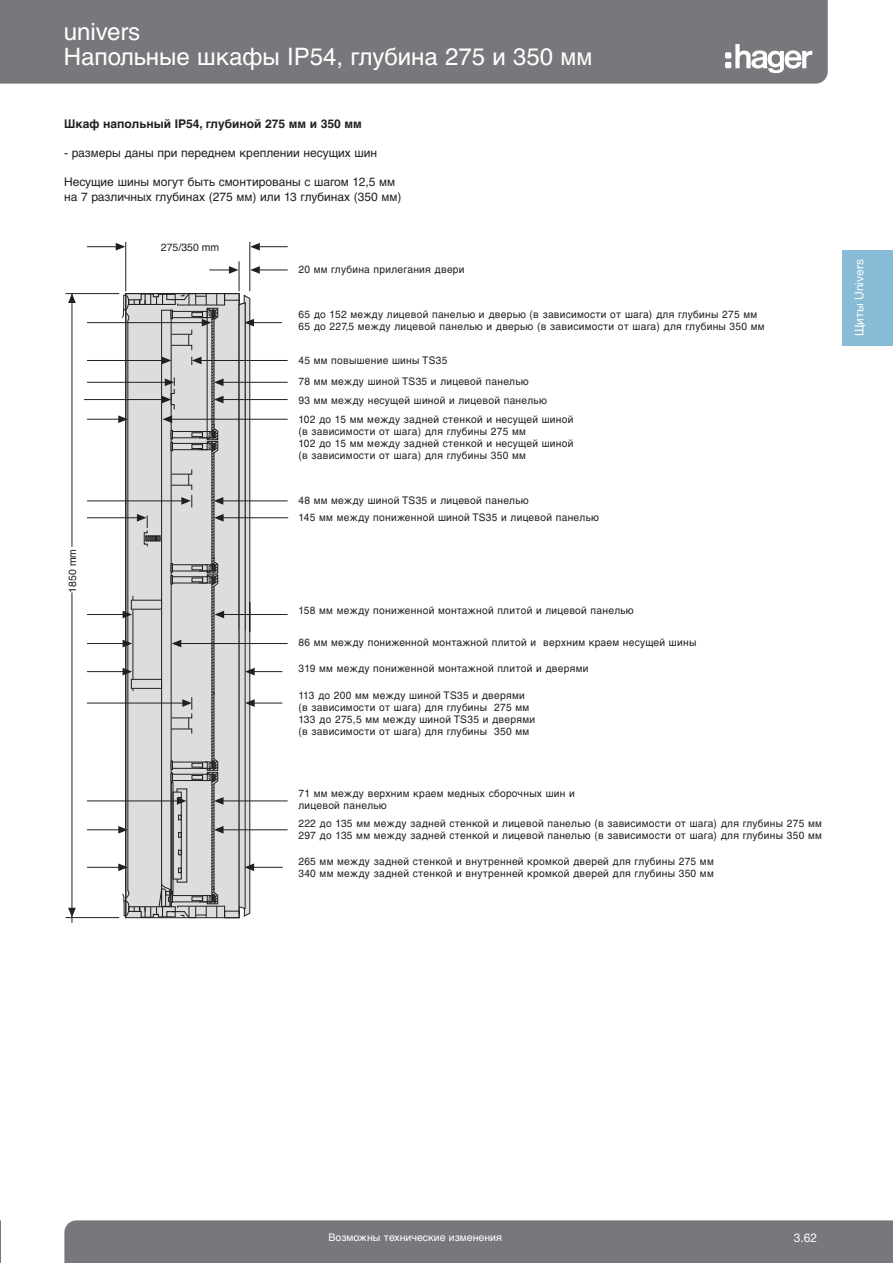
<style>
.page{position:relative;width:893px;height:1263px;background:#fff}
.page>*{position:absolute;margin:0;border:0;box-sizing:border-box;transform-origin:0 0}
.t1{font:24px/25.5px "Helvetica Cyr Upright";color:#fff}
.t2{font:12px/14.7px "Helvetica Cyr Upright";color:#231f20}
.t3{font:700 12px "Helvetica Cyr";color:#231f20}
.t4{font:12px "Helvetica Neue LT";color:#fff}
.t5{font:10.5px/12px "Helvetica Cyr Upright";letter-spacing:.03em;color:#231f20}
.t6{font:10.5px "Helvetica Cyr Upright";color:#fff}
.t7{font:10.5px "Helvetica";color:#231f20}
.s1{font-family:"Helvetica Cyr Upright"}
</style>
<div class="page">
<div style="left:64px;top:1220px;width:829px;height:43px;background:#77787b"></div>
<div style="left:0;top:0;width:828px;height:84px;background:#77787b"></div>
<svg style="left:725px;top:44px;width:87px;height:30px"></svg>
<svg style="left:0;top:1220px;width:1px;height:43px"></svg>
<div style="left:842px;top:250px;width:51px;height:95px;background:#88bbd5"></div>
<div style="left:126px;top:294px;width:113px;height:624px;background:#dcddde"></div>
<div style="left:224px;top:293px;width:15px;height:8px;border:1px solid #231f20"></div>
<div style="left:224px;top:911px;width:16px;height:7px;border:1px solid #231f20"></div>
<hr style="left:201px;top:360px;width:87px;height:1px;background:#231f20">
<hr style="left:223px;top:382px;width:65px;height:1px;background:#231f20">
<hr style="left:171px;top:419px;width:117px;height:1px;background:#231f20">
<hr style="left:223px;top:501px;width:65px;height:1px;background:#231f20">
<hr style="left:223px;top:517px;width:65px;height:1px;background:#231f20">
<hr style="left:223px;top:614px;width:65px;height:1px;background:#231f20">
<hr style="left:181px;top:643px;width:107px;height:1px;background:#231f20">
<hr style="left:223px;top:801px;width:65px;height:1px;background:#231f20">
<hr style="left:223px;top:829px;width:65px;height:1px;background:#231f20">
<hr style="left:253px;top:867px;width:30px;height:1px;background:#231f20">
<svg style="left:238px;top:294px;width:44px;height:623px"></svg>
<hr style="left:87px;top:867px;width:32px;height:1px;background:#231f20">
<hr style="left:87px;top:829px;width:32px;height:1px;background:#231f20">
<hr style="left:87px;top:801px;width:90px;height:1px;background:#231f20">
<hr style="left:87px;top:703px;width:96px;height:1px;background:#231f20">
<hr style="left:87px;top:671px;width:36px;height:1px;background:#231f20">
<hr style="left:87px;top:643px;width:36px;height:1px;background:#231f20">
<hr style="left:87px;top:614px;width:36px;height:1px;background:#231f20">
<hr style="left:87px;top:517px;width:51px;height:1px;background:#231f20">
<hr style="left:87px;top:501px;width:95px;height:1px;background:#231f20">
<hr style="left:87px;top:419px;width:32px;height:1px;background:#231f20">
<hr style="left:65px;top:293px;width:54px;height:1px;background:#231f20">
<svg style="left:68px;top:293px;width:8px;height:10px"></svg>
<svg style="left:68px;top:908px;width:8px;height:9px"></svg>
<hr style="left:87px;top:382px;width:78px;height:1px;background:#231f20">
<hr style="left:87px;top:360px;width:75px;height:1px;background:#231f20">
<hr style="left:87px;top:322px;width:115px;height:1px;background:#231f20">
<hr style="left:249px;top:242px;width:1px;height:49px;background:#231f20">
<hr style="left:239px;top:261px;width:1px;height:30px;background:#231f20">
<hr style="left:125px;top:242px;width:1px;height:49px;background:#231f20">
<svg style="left:250px;top:243px;width:38px;height:8px"></svg>
<svg style="left:87px;top:243px;width:38px;height:8px"></svg>
<svg style="left:209px;top:266px;width:29px;height:8px"></svg>
<svg style="left:250px;top:266px;width:38px;height:8px"></svg>
<hr style="left:84px;top:399px;width:78px;height:1px;background:#231f20">
<hr style="left:223px;top:399px;width:65px;height:1px;background:#231f20">
<svg style="left:118px;top:293px;width:107px;height:626px"></svg>
<hr style="left:65px;top:917px;width:54px;height:1px;background:#231f20">
<hr style="left:72px;top:294px;width:1px;height:253px;background:#231f20">
<hr style="left:72px;top:592px;width:1px;height:331px;background:#231f20">
<h1 class="t1" style="left:64px;top:21px;width:530px">univers<br>Напольные шкафы IP54, глубина 275 и 350 мм</h1>
<p class="t3" style="left:64px;top:119px;width:299px">Шкаф напольный IP54, глубиной 275 мм и 350 мм</p>
<p class="t2" style="left:64px;top:147px;width:315px">- размеры даны при переднем креплении несущих шин</p>
<p class="t2" style="left:64px;top:176px;width:339px">Несущие шины могут быть смонтированы с шагом 12,5 мм на 7 различных глубинах (275 мм) или 13 глубинах (350 мм)</p>
<p class="t7" style="left:161px;top:243px;width:60px">275/350 mm</p>
<p class="t7" style="left:68px;top:593px;width:45px;rotate:-90deg">1850 mm</p>
<p class="t5" style="left:298px;top:264px;width:168px">20 мм глубина прилегания двери</p>
<p class="t5" style="left:298px;top:309px;width:468px">65 до 152 между лицевой панелью и дверью (в зависимости от шага) для глубины 275 мм<br>65 до 227,5 между лицевой панелью и дверью (в зависимости от шага) для глубины 350 мм</p>
<p class="t5" style="left:298px;top:351px;width:232px;line-height:21px">45 мм повышение шины TS35<br>78 мм между шиной TS35 и лицевой панелью</p>
<p class="t5" style="left:298px;top:391px;width:277px;line-height:19.5px">93 мм между несущей шиной и лицевой панелью<br>102 до 15 мм между задней стенкой и несущей шиной</p>
<p class="t5" style="left:298px;top:427px;width:277px">(в зависимости от шага) для глубины 275 мм<br>102 до 15 мм между задней стенкой и несущей шиной (в зависимости от шага) для глубины 350 мм</p>
<p class="t5" style="left:298px;top:493px;width:302px;line-height:16.5px">48 мм между шиной TS35 и лицевой панелью<br>145 мм между пониженной шиной TS35 и лицевой панелью</p>
<p class="t5" style="left:298px;top:606px;width:337px">158 мм между пониженной монтажной плитой и лицевой панелью</p>
<p class="t5" style="left:298px;top:638px;width:399px">86 мм между пониженной монтажной плитой и верхним краем несущей шины</p>
<p class="t5" style="left:298px;top:664px;width:291px">319 мм между пониженной монтажной плитой и дверями</p>
<p class="t5" style="left:298px;top:690px;width:238px">113 до 200 мм между шиной TS35 и дверями (в зависимости от шага) для глубины 275 мм 133 до 275,5 мм между шиной TS35 и дверями (в зависимости от шага) для глубины 350 мм</p>
<p class="t5" style="left:298px;top:788px;width:278px">71 мм между верхним краем медных сборочных шин и лицевой панелью</p>
<p class="t5" style="left:298px;top:818px;width:525px">222 до 135 мм между задней стенкой и лицевой панелью (в зависимости от шага) для глубины 275 мм<br>297 до 135 мм между задней стенкой и лицевой панелью (в зависимости от шага) для глубины 350 мм</p>
<p class="t5" style="left:298px;top:856px;width:417px">265 мм между задней стенкой и внутренней кромкой дверей для глубины 275 мм<br>340 мм между задней стенкой и внутренней кромкой дверей для глубины 350 мм</p>
<p class="t4" style="left:855px;top:336px;width:78px;rotate:-90deg"><span class="s1">Щиты</span> Univers</p>
<p class="t6" style="left:328px;top:1233px;width:175px">Возможны технические изменения</p>
<p class="t4" style="left:794px;top:1233px;width:25px">3.62</p>
</div>
